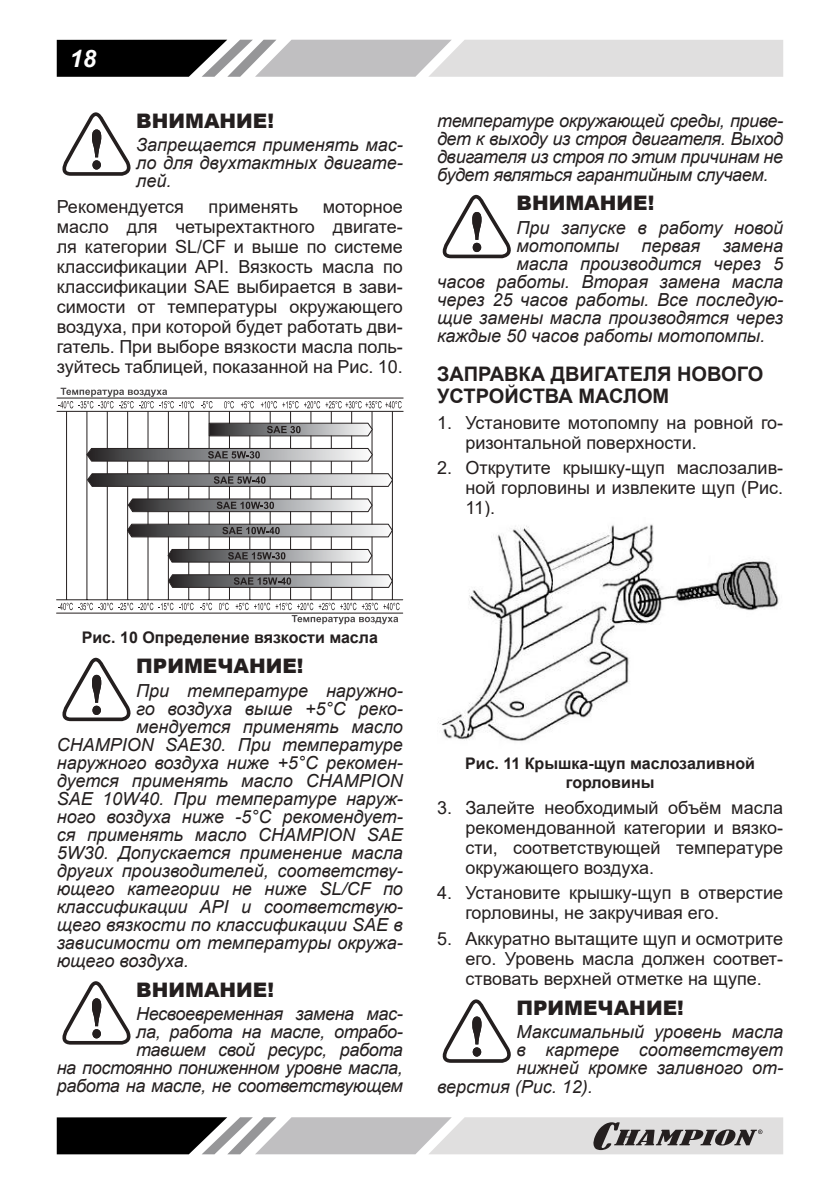
<style>
.page{position:relative;width:840px;height:1191px;background:#fff}
.page>*{position:absolute;margin:0;border:0;box-sizing:border-box;transform-origin:0 0}
.t1{font:italic 700 24px "Arial";color:#fff}
.t2{font:900 20px "Arial";color:#241f1f}
.t3{font:700 20px/22px "Arial";color:#241f1f}
.t4{font:italic 18px/18px "Arial";color:#241f1f;text-align:justify}
.t5{font:18px/20px "Arial";color:#241f1f;text-align:justify}
.t6{font:italic 18px/18px "Arial";letter-spacing:-.02em;color:#241f1f;text-align:right}
.t7{font:700 16px/19.2px "Arial";color:#241f1f;text-align:center}
</style>
<div class="page">
<svg style="left:57px;top:40px;width:725px;height:37px;background:#aaa9aa"></svg>
<svg style="left:57px;top:1117px;width:725px;height:37px;background:#9e9e9e"></svg>
<svg style="left:62px;top:112px;width:69px;height:64px"></svg>
<svg style="left:201px;top:401px;width:11px;height:7px"></svg>
<svg style="left:224px;top:401px;width:10px;height:7px"></svg>
<svg style="left:241px;top:401px;width:13px;height:7px"></svg>
<svg style="left:261px;top:401px;width:37px;height:7px"></svg>
<svg style="left:304px;top:401px;width:97px;height:7px"></svg>
<hr style="left:57px;top:397px;width:346px;height:1px;background:#241f1f">
<hr style="left:57px;top:411px;width:346px;height:1px;background:#241f1f">
<svg style="left:58px;top:603px;width:115px;height:7px"></svg>
<svg style="left:179px;top:603px;width:14px;height:7px"></svg>
<svg style="left:200px;top:603px;width:12px;height:7px"></svg>
<svg style="left:219px;top:603px;width:9px;height:7px"></svg>
<svg style="left:235px;top:603px;width:13px;height:7px"></svg>
<hr style="left:56px;top:599px;width:346px;height:1px;background:#241f1f">
<hr style="left:56px;top:612px;width:346px;height:1px;background:#241f1f">
<hr style="left:66px;top:411px;width:1px;height:188px;background:#241f1f">
<hr style="left:86px;top:411px;width:1px;height:188px;background:#241f1f">
<hr style="left:107px;top:411px;width:1px;height:188px;background:#241f1f">
<hr style="left:127px;top:411px;width:1px;height:188px;background:#241f1f">
<hr style="left:147px;top:411px;width:1px;height:188px;background:#241f1f">
<hr style="left:168px;top:411px;width:1px;height:188px;background:#241f1f">
<hr style="left:188px;top:411px;width:1px;height:188px;background:#241f1f">
<hr style="left:208px;top:411px;width:1px;height:188px;background:#241f1f">
<hr style="left:229px;top:411px;width:1px;height:188px;background:#241f1f">
<hr style="left:249px;top:411px;width:1px;height:188px;background:#241f1f">
<hr style="left:269px;top:411px;width:1px;height:188px;background:#241f1f">
<hr style="left:290px;top:411px;width:1px;height:188px;background:#241f1f">
<hr style="left:310px;top:411px;width:1px;height:188px;background:#241f1f">
<hr style="left:330px;top:411px;width:1px;height:188px;background:#241f1f">
<hr style="left:351px;top:411px;width:1px;height:188px;background:#241f1f">
<hr style="left:371px;top:411px;width:1px;height:188px;background:#241f1f">
<hr style="left:391px;top:411px;width:1px;height:188px;background:#241f1f">
<svg style="left:58px;top:388px;width:136px;height:20px"></svg>
<svg style="left:254px;top:603px;width:145px;height:21px"></svg>
<svg style="left:167px;top:574px;width:226px;height:15px;background:#868687"></svg>
<svg style="left:167px;top:548px;width:206px;height:15px;background:#878788"></svg>
<svg style="left:127px;top:523px;width:266px;height:15px;background:#888889"></svg>
<svg style="left:127px;top:498px;width:246px;height:15px;background:#878788"></svg>
<svg style="left:86px;top:473px;width:307px;height:15px;background:#888889"></svg>
<svg style="left:86px;top:447px;width:287px;height:15px;background:#888889"></svg>
<svg style="left:208px;top:422px;width:165px;height:15px;background:#878788"></svg>
<svg style="left:62px;top:658px;width:69px;height:63px"></svg>
<svg style="left:62px;top:981px;width:69px;height:63px"></svg>
<svg style="left:442px;top:195px;width:69px;height:63px"></svg>
<img style="left:438px;top:524px;width:341px;height:217px">
<svg style="left:442px;top:999px;width:69px;height:63px"></svg>
<h1 class="t1" style="left:70px;top:44px;width:28px">18</h1>
<p class="t2" style="left:136px;top:106px;width:139px">ВНИМАНИЕ!</p>
<p class="t4" style="left:136px;top:136px;width:268px">Запрещается применять мас&shy;ло для двухтактных двигате&shy;лей.</p>
<p class="t5" style="left:57px;top:197px;width:129px">Рекомендуется</p>
<p class="t5" style="left:208px;top:197px;width:91px">применять</p>
<p class="t5" style="left:57px;top:197px;width:347px;text-indent:266px">моторное масло для четырехтактного двигате&shy;ля категории SL/CF и выше по системе классификации API. Вязкость масла по классификации SAE выбирается в зави&shy;симости от температуры окружающего воздуха, при которой будет работать дви&shy;гатель. При выборе вязкости масла поль&shy;зуйтесь таблицей, показанной на Рис. 10.</p>
<p class="t4" style="left:437px;top:111px;width:347px">температуре окружающей среды, приве&shy;дет к выходу из строя двигателя. Выход двигателя из строя по этим причинам не будет являться гарантийным случаем.</p>
<p class="t2" style="left:516px;top:188px;width:139px">ВНИМАНИЕ!</p>
<p class="t4" style="left:516px;top:219px;width:268px">При запуске в работу новой</p>
<p class="t4" style="left:516px;top:237px;width:268px">мотопомпы первая замена</p>
<p class="t4" style="left:516px;top:255px;width:268px">масла производится через 5</p>
<p class="t4" style="left:437px;top:273px;width:347px">часов работы. Вторая замена масла</p>
<p class="t4" style="left:437px;top:291px;width:347px">через 25 часов работы. Все последую-</p>
<p class="t4" style="left:437px;top:309px;width:347px">щие замены масла производятся через</p>
<p class="t4" style="left:437px;top:327px;width:329px">каждые 50 часов работы мотопомпы.</p>
<p class="t3" style="left:437px;top:363px;width:328px">ЗАПРАВКА ДВИГАТЕЛЯ НОВОГО<br>УСТРОЙСТВА МАСЛОМ</p>
<p class="t5" style="left:465px;top:412px;width:319px;text-indent:-28px">1. Установите мотопомпу на ровной го&shy;ризонтальной поверхности.</p>
<p class="t5" style="left:465px;top:458px;width:319px;text-indent:-28px">2. Открутите крышку-щуп маслозалив&shy;ной горловины и извлеките щуп (Рис.<br>11).</p>
<p class="t7" style="left:82px;top:628px;width:297px">Рис. 10 Определение вязкости масла</p>
<p class="t2" style="left:136px;top:651px;width:169px">ПРИМЕЧАНИЕ!</p>
<p class="t4" style="left:136px;top:682px;width:268px">При температуре наружно-</p>
<p class="t4" style="left:136px;top:700px;width:268px">го воздуха выше +5°С реко-</p>
<p class="t4" style="left:136px;top:718px;width:268px">мендуется применять масло</p>
<p class="t4" style="left:57px;top:736px;width:347px">CHAMPION SAE30. При температуре</p>
<p class="t4" style="left:57px;top:754px;width:347px">наружного воздуха ниже +5°С рекомен-</p>
<p class="t4" style="left:57px;top:772px;width:347px">дуется применять масло CHAMPION</p>
<p class="t4" style="left:57px;top:790px;width:347px">SAE 10W40. При температуре наруж-</p>
<p class="t4" style="left:57px;top:808px;width:347px">ного воздуха ниже -5°С рекомендует-</p>
<p class="t4" style="left:57px;top:826px;width:347px">ся применять масло CHAMPION SAE</p>
<p class="t4" style="left:57px;top:844px;width:347px">5W30. Допускается применение масла</p>
<p class="t4" style="left:57px;top:862px;width:347px">других производителей, соответству-</p>
<p class="t4" style="left:57px;top:880px;width:347px">ющего категории не ниже SL/CF по</p>
<p class="t4" style="left:57px;top:898px;width:347px">классификации API и соответствую-</p>
<p class="t4" style="left:57px;top:916px;width:347px">щего вязкости по классификации SAE в</p>
<p class="t4" style="left:57px;top:934px;width:347px">зависимости от температуры окружа-</p>
<p class="t4" style="left:57px;top:952px;width:134px">ющего воздуха.</p>
<p class="t2" style="left:136px;top:975px;width:139px">ВНИМАНИЕ!</p>
<p class="t6" style="left:57px;top:1005px;width:347px">Несвоевременная замена мас-<br>ла, работа на масле, отрабо-<br>тавшем свой ресурс, работа<br>на постоянно пониженном уровне масла, работа на масле, не соответствующем</p>
<p class="t7" style="left:465px;top:754px;width:291px">Рис. 11 Крышка-щуп маслозаливной горловины</p>
<p class="t5" style="left:465px;top:797px;width:319px;text-indent:-28px">3. Залейте необходимый объём масла рекомендованной категории и вязко&shy;сти, соответствующей температуре окружающего воздуха.</p>
<p class="t5" style="left:465px;top:883px;width:319px;text-indent:-28px">4. Установите крышку-щуп в отверстие горловины, не закручивая его.</p>
<p class="t5" style="left:465px;top:928px;width:319px;text-indent:-28px">5. Аккуратно вытащите щуп и осмотрите его. Уровень масла должен соответ&shy;ствовать верхней отметке на щупе.</p>
<p class="t2" style="left:516px;top:993px;width:169px">ПРИМЕЧАНИЕ!</p>
<p class="t4" style="left:516px;top:1023px;width:268px">Максимальный уровень масла</p>
<p class="t4" style="left:516px;top:1041px;width:268px">в картере соответствует</p>
<p class="t4" style="left:516px;top:1059px;width:268px">нижней кромке заливного от-</p>
<p class="t4" style="left:437px;top:1077px;width:157px">верстия (Рис. 12).</p>
</div>
